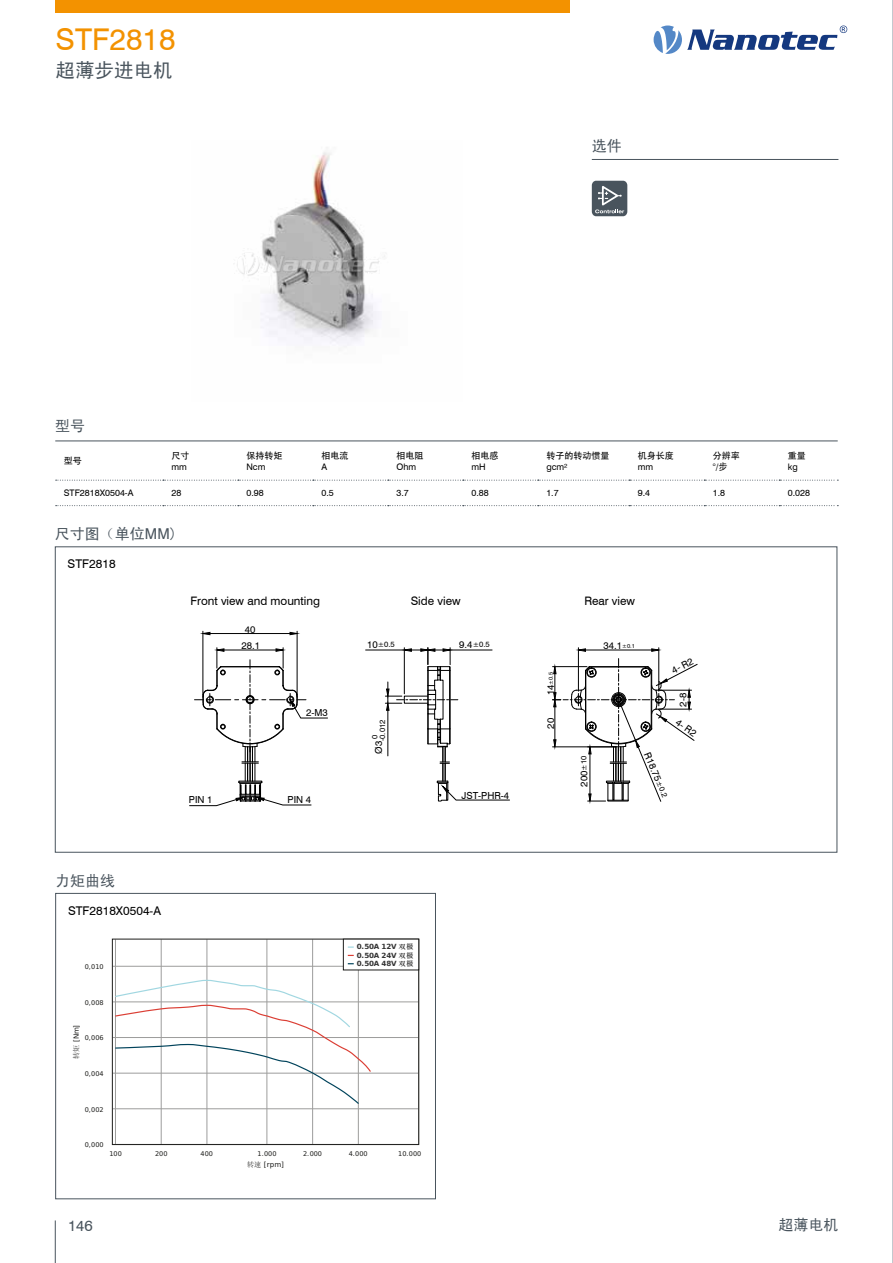
<style>
.page{position:relative;width:893px;height:1263px;background:#fff}
.page>*{position:absolute;margin:0;border:0;box-sizing:border-box;transform-origin:0 0}
.t1{font:30px "Swiss 721 BT";color:#f39200}
.t2{font:19.5px "Sim Hei";color:#49545d}
.t3{font:15px "Sim Hei";color:#49545d}
.t4{font:15px "Swiss 721 BT";color:#49545d}
.t5{font:12px "Swiss 721 BT";color:#000}
.t6{font:11.7px "Swiss 721 BT";color:#000}
.t7{font:9.75px/16.5px "Swiss 721 BT";color:#000;text-align:center}
.t8{font:9px "Swiss 721 BT";color:#000}
.t9{font:9px "Adobe Heiti Std";color:#000}
.t10{font:7.8px/7.6px "Swiss 721 BT";color:#000}
.t11{font:700 7.2px/8.2px "DejaVu Sans";letter-spacing:-.03em;color:#333;text-align:justify}
.t12{font:7.2px "DejaVu Sans";color:#1d1d1b}
.t13{font:6.6px "DejaVu Sans";color:#1d1d1b}
.t14{font:5.7px "Swiss 721 BT";color:#000}
.s1{font-family:"Adobe Heiti Std"}
.s2{font-family:"Swiss 721 BT"}
.s3{font-family:"Sim Sun"}
.s4{font-size:9.75px}
.s5{font-size:7.8px}
.s6{font-family:"Sim Sun";font-weight:400}
</style>
<div class="page">
<hr style="left:55px;top:1220px;width:1px;height:43px;background:#49545d">
<div style="left:55px;top:0;width:515px;height:13px;background:#f39200"></div>
<svg style="left:654px;top:26px;width:193px;height:28px"></svg>
<img style="left:260px;top:152px;width:119px;height:195px">
<hr style="left:592px;top:159px;width:246px;height:1px;background:#49545d">
<div style="left:592px;top:181px;width:35px;height:35px;background:#49545d;border-radius:4px"></div>
<svg style="left:595px;top:186px;width:29px;height:27px"></svg>
<hr style="left:55px;top:441px;width:783px;height:1px;background:#49545d">
<svg style="left:56px;top:480px;width:782px;height:1px"></svg>
<svg style="left:56px;top:505px;width:782px;height:1px"></svg>
<hr style="left:297px;top:631px;width:1px;height:66px;background:#000">
<hr style="left:203px;top:631px;width:1px;height:66px;background:#000">
<hr style="left:210px;top:633px;width:80px;height:1px;background:#000">
<svg style="left:289px;top:632px;width:9px;height:3px"></svg>
<svg style="left:202px;top:632px;width:9px;height:3px"></svg>
<hr style="left:578px;top:648px;width:1px;height:43px;background:#000">
<hr style="left:658px;top:648px;width:1px;height:43px;background:#000">
<hr style="left:585px;top:650px;width:67px;height:1px;background:#000">
<svg style="left:578px;top:648px;width:8px;height:4px"></svg>
<svg style="left:651px;top:648px;width:8px;height:4px"></svg>
<svg style="left:189px;top:648px;width:139px;height:158px"></svg>
<hr style="left:366px;top:650px;width:38px;height:1px;background:#000">
<svg style="left:385px;top:648px;width:125px;height:154px"></svg>
<svg style="left:553px;top:658px;width:145px;height:144px"></svg>
<hr style="left:115px;top:939px;width:1px;height:205px;background:#9d9d9c">
<hr style="left:161px;top:939px;width:1px;height:205px;background:#9d9d9c">
<hr style="left:207px;top:939px;width:1px;height:205px;background:#9d9d9c">
<hr style="left:267px;top:939px;width:1px;height:205px;background:#9d9d9c">
<hr style="left:312px;top:939px;width:1px;height:205px;background:#9d9d9c">
<hr style="left:358px;top:939px;width:1px;height:205px;background:#9d9d9c">
<hr style="left:113px;top:1108px;width:305px;height:1px;background:#9d9d9c">
<hr style="left:113px;top:1073px;width:305px;height:1px;background:#9d9d9c">
<hr style="left:113px;top:1037px;width:305px;height:1px;background:#9d9d9c">
<hr style="left:113px;top:1002px;width:305px;height:1px;background:#9d9d9c">
<hr style="left:113px;top:966px;width:305px;height:1px;background:#9d9d9c">
<div style="left:112px;top:939px;width:307px;height:206px;border:1px solid #1d1d1b"></div>
<svg style="left:114px;top:979px;width:257px;height:125px"></svg>
<div style="left:343px;top:939px;width:76px;height:31px;background:#fff;border:1px solid #1d1d1b"></div>
<svg style="left:348px;top:946px;width:6px;height:2px"></svg>
<div style="left:55px;top:893px;width:381px;height:306px;border:1px solid #49545d"></div>
<img style="left:237px;top:248px;width:148px;height:37px">
<hr style="left:892px;top:0;width:1px;height:1263px;background:#8b949f">
<h1 class="t1" style="left:56px;top:22px;width:121px">STF2818</h1>
<h2 class="t2" style="left:56px;top:60px;width:119px">超薄步进电机</h2>
<h3 class="t3" style="left:592px;top:138px;width:31px">选件</h3>
<h3 class="t3" style="left:55px;top:418px;width:31px">型号</h3>
<p class="t9" style="left:64px;top:456px;width:19px">型号</p>
<p class="t9" style="left:172px;top:450px;width:19px">尺寸</p>
<p class="t8" style="left:172px;top:461px;width:17px">mm</p>
<p class="t9" style="left:246px;top:450px;width:37px">保持转矩</p>
<p class="t8" style="left:246px;top:461px;width:20px">Ncm</p>
<p class="t9" style="left:321px;top:450px;width:28px">相电流</p>
<p class="t8" style="left:321px;top:461px;width:7px">A</p>
<p class="t9" style="left:396px;top:450px;width:28px">相电阻</p>
<p class="t8" style="left:396px;top:461px;width:21px">Ohm</p>
<p class="t9" style="left:471px;top:450px;width:28px">相电感</p>
<p class="t8" style="left:471px;top:461px;width:16px">mH</p>
<p class="t9" style="left:546px;top:450px;width:64px">转子的转动惯量</p>
<p class="t8" style="left:546px;top:461px;width:23px">gcm²</p>
<p class="t9" style="left:638px;top:450px;width:37px">机身长度</p>
<p class="t8" style="left:638px;top:461px;width:17px">mm</p>
<p class="t9" style="left:713px;top:450px;width:28px">分辨率</p>
<p class="t8" style="left:713px;top:461px;width:16px">°/<span class="s1">步</span></p>
<p class="t9" style="left:788px;top:450px;width:19px">重量</p>
<p class="t8" style="left:788px;top:461px;width:12px">kg</p>
<p class="t8" style="left:64px;top:488px;width:71px">STF2818X0504-A</p>
<p class="t8" style="left:172px;top:488px;width:11px">28</p>
<p class="t8" style="left:246px;top:488px;width:19px">0.98</p>
<p class="t8" style="left:321px;top:488px;width:14px">0.5</p>
<p class="t8" style="left:396px;top:488px;width:14px">3.7</p>
<p class="t8" style="left:471px;top:488px;width:19px">0.88</p>
<p class="t8" style="left:546px;top:488px;width:14px">1.7</p>
<p class="t8" style="left:638px;top:488px;width:14px">9.4</p>
<p class="t8" style="left:713px;top:488px;width:14px">1.8</p>
<p class="t8" style="left:788px;top:488px;width:24px">0.028</p>
<h3 class="t3" style="left:55px;top:526px;width:124px">尺寸图（单位<span class="s2">MM</span>)</h3>
<h3 class="t5" style="left:68px;top:557px;width:49px">STF2818</h3>
<h3 class="t3" style="left:55px;top:873px;width:62px">力矩曲线</h3>
<h3 class="t5" style="left:68px;top:903px;width:94px">STF2818X0504-A</h3>
<p class="t13" style="left:85px;top:964px;width:20px">0,010</p>
<p class="t13" style="left:85px;top:1000px;width:20px">0,008</p>
<p class="t12" style="left:73px;top:1059px;width:36px;rotate:-90deg"><span class="s3">转矩</span> [Nm]</p>
<p class="t13" style="left:85px;top:1035px;width:20px">0,006</p>
<p class="t13" style="left:85px;top:1071px;width:20px">0,004</p>
<p class="t13" style="left:85px;top:1106px;width:20px">0,002</p>
<p class="t13" style="left:85px;top:1142px;width:20px">0,000</p>
<p class="t6" style="left:190px;top:594px;width:131px">Front view and mounting</p>
<p class="t6" style="left:411px;top:594px;width:51px">Side view</p>
<p class="t6" style="left:584px;top:594px;width:52px">Rear view</p>
<p class="t7" style="left:241px;top:621px;width:20px">40<br>28.1</p>
<p class="t10" style="left:367px;top:640px;width:29px"><span class="s4">10</span>±0.5</p>
<p class="t10" style="left:459px;top:640px;width:32px"><span class="s4">9.4</span>±0.5</p>
<p class="t7" style="left:603px;top:637px;width:33px">34.1<sup>±0.1</sup></p>
<p class="t14" style="left:547px;top:695px;width:25px;rotate:-90deg"><span class="s4">14</span>±0.5</p>
<p class="t7" style="left:542px;top:728px;width:12px;rotate:-90deg">20</p>
<p class="t7" style="left:668px;top:663px;width:24px;rotate:-27deg">4- R2</p>
<p class="t7" style="left:675px;top:707px;width:15px;rotate:-90deg">2-8</p>
<p class="t7" style="left:306px;top:704px;width:23px">2-M3</p>
<p class="t10" style="left:371px;top:741px;width:23px;text-indent:2px;rotate:-90deg">0 -0.012</p>
<p class="t7" style="left:682px;top:714px;width:24px;rotate:35deg">4- R2</p>
<p class="t7" style="left:370px;top:754px;width:14px;rotate:-90deg">Ø3</p>
<p class="t7" style="left:655px;top:750px;width:49px;rotate:68deg">R18.75<span class="s5">±0.2</span></p>
<p class="t7" style="left:576px;top:787px;width:33px;rotate:-90deg">200<span class="s5">±10</span></p>
<p class="t7" style="left:461px;top:787px;width:49px">JST-PHR-4</p>
<p class="t7" style="left:189px;top:791px;width:25px">PIN 1</p>
<p class="t7" style="left:288px;top:791px;width:25px">PIN 4</p>
<p class="t11" style="left:357px;top:943px;width:59px">0.50A 12V <span class="s6">双极</span>0.50A 24V <span class="s6">双极</span>0.50A 48V <span class="s6">双极</span></p>
<p class="t13" style="left:109px;top:1150px;width:14px">100</p>
<p class="t13" style="left:155px;top:1150px;width:14px">200</p>
<p class="t13" style="left:201px;top:1150px;width:14px">400</p>
<p class="t13" style="left:258px;top:1150px;width:20px">1.000</p>
<p class="t13" style="left:303px;top:1150px;width:20px">2.000</p>
<p class="t13" style="left:349px;top:1150px;width:20px">4.000</p>
<p class="t13" style="left:398px;top:1150px;width:25px">10.000</p>
<p class="t12" style="left:247px;top:1161px;width:38px"><span class="s3">转速</span> [rpm]</p>
<h3 class="t4" style="left:68px;top:1216px;width:26px">146</h3>
<h3 class="t3" style="left:778px;top:1217px;width:61px">超薄电机</h3>
</div>
